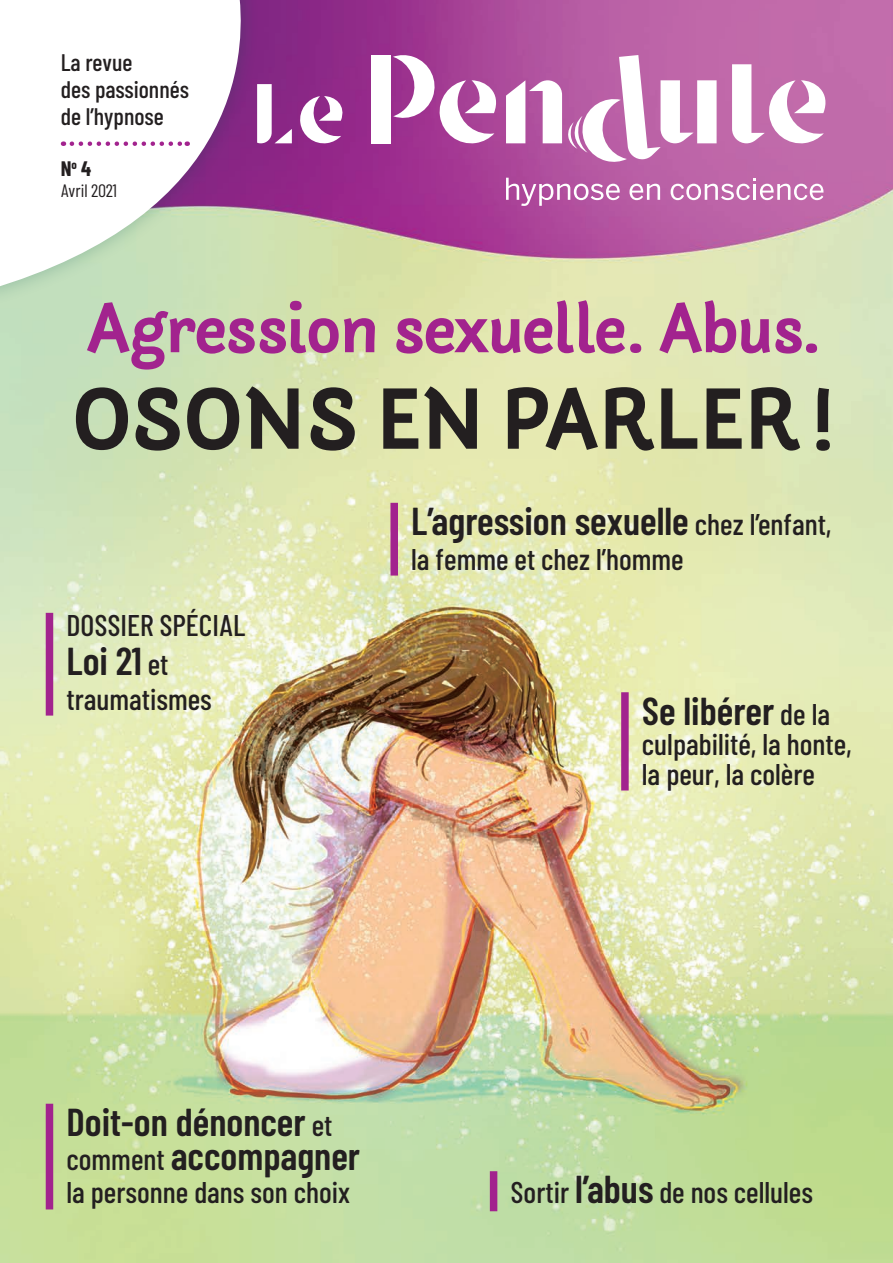
<style>
.page{position:relative;width:893px;height:1263px;background:#fff}
.page>*{position:absolute;margin:0;border:0;box-sizing:border-box;transform-origin:0 0}
.t1{font:500 79.2px "Arlette";color:#231f20}
.t2{font:500 64.5px "Arlette";letter-spacing:-.02em;color:#a2238e}
.UNE_article{font:600 39px/34.5px "Barlow Condensed";color:#231f20}
.UNE_article-2{font:500 30px/30px "Barlow Condensed";color:#231f20}
.t3{font:500 24px/27px "Barlow Condensed";color:#231f20}
.t4{font:700 21px "Barlow Condensed";color:#231f20}
.t5{font:18px "Barlow Condensed";color:#231f20}
.s1{font-weight:500;font-size:30px}
.s2{font-weight:600;font-size:39px}
</style>
<div class="page">
<img style="left:0;top:0;width:893px;height:1263px">
<div style="left:0;top:0;width:259px;height:307px;background:#004f4c;opacity:.27"></div>
<svg style="left:0;top:0;width:248px;height:290px"></svg>
<div style="left:46px;top:613px;width:7px;height:103px;background:#a2238e"></div>
<div style="left:390px;top:503px;width:8px;height:72px;background:#a2238e"></div>
<div style="left:46px;top:1104px;width:7px;height:105px;background:#a2238e"></div>
<div style="left:621px;top:692px;width:8px;height:98px;background:#a2238e"></div>
<div style="left:490px;top:1171px;width:7px;height:40px;background:#a2238e"></div>
<svg style="left:72px;top:141px;width:116px;height:5px"></svg>
<svg style="left:506px;top:178px;width:114px;height:28px;background:#c276b3"></svg>
<svg style="left:629px;top:184px;width:31px;height:16px"></svg>
<svg style="left:671px;top:178px;width:152px;height:22px"></svg>
<svg style="left:257px;top:84px;width:35px;height:59px"></svg>
<svg style="left:298px;top:96px;width:49px;height:49px"></svg>
<div style="left:371px;top:55px;width:20px;height:88px;background:#fff"></div>
<svg style="left:393px;top:54px;width:169px;height:92px"></svg>
<div style="left:697px;top:80px;width:20px;height:63px;background:#fff"></div>
<svg style="left:732px;top:64px;width:99px;height:82px"></svg>
<svg style="left:568px;top:55px;width:126px;height:108px"></svg>
<p class="t3" style="left:61px;top:49px;width:130px">La revue<br>des passionnés de l’hypnose</p>
<p class="t4" style="left:61px;top:155px;width:32px">N<sup>o</sup> 4</p>
<p class="t5" style="left:61px;top:179px;width:58px">Avril 2021</p>
<p class="t2" style="left:86px;top:292px;width:735px">Agression sexuelle. Abus.</p>
<p class="t1" style="left:73px;top:375px;width:764px">OSONS EN PARLER !</p>
<p class="UNE_article-2" style="left:66px;top:610px;width:180px">DOSSIER SPÉCIAL</p>
<p class="UNE_article" style="left:66px;top:643px;width:104px">Loi 21 <span class="s1">et</span></p>
<p class="UNE_article-2" style="left:66px;top:683px;width:147px">traumatismes</p>
<p class="UNE_article" style="left:411px;top:503px;width:422px">L’agression sexuelle <span class="s1">chez l’enfant,</span></p>
<p class="UNE_article-2" style="left:411px;top:543px;width:274px">la femme et chez l’homme</p>
<p class="UNE_article" style="left:642px;top:692px;width:190px">Se libérer <span class="s1">de la</span></p>
<p class="UNE_article-2" style="left:642px;top:728px;width:211px">culpabilité, la honte, la peur, la colère</p>
<p class="UNE_article" style="left:66px;top:1104px;width:295px">Doit-on dénoncer <span class="s1">et comment</span> accompagner</p>
<p class="UNE_article-2" style="left:66px;top:1177px;width:285px">la personne dans son choix</p>
<p class="UNE_article-2" style="left:511px;top:1177px;width:304px">Sortir <span class="s2">l’abus</span> de nos cellules</p>
</div>
